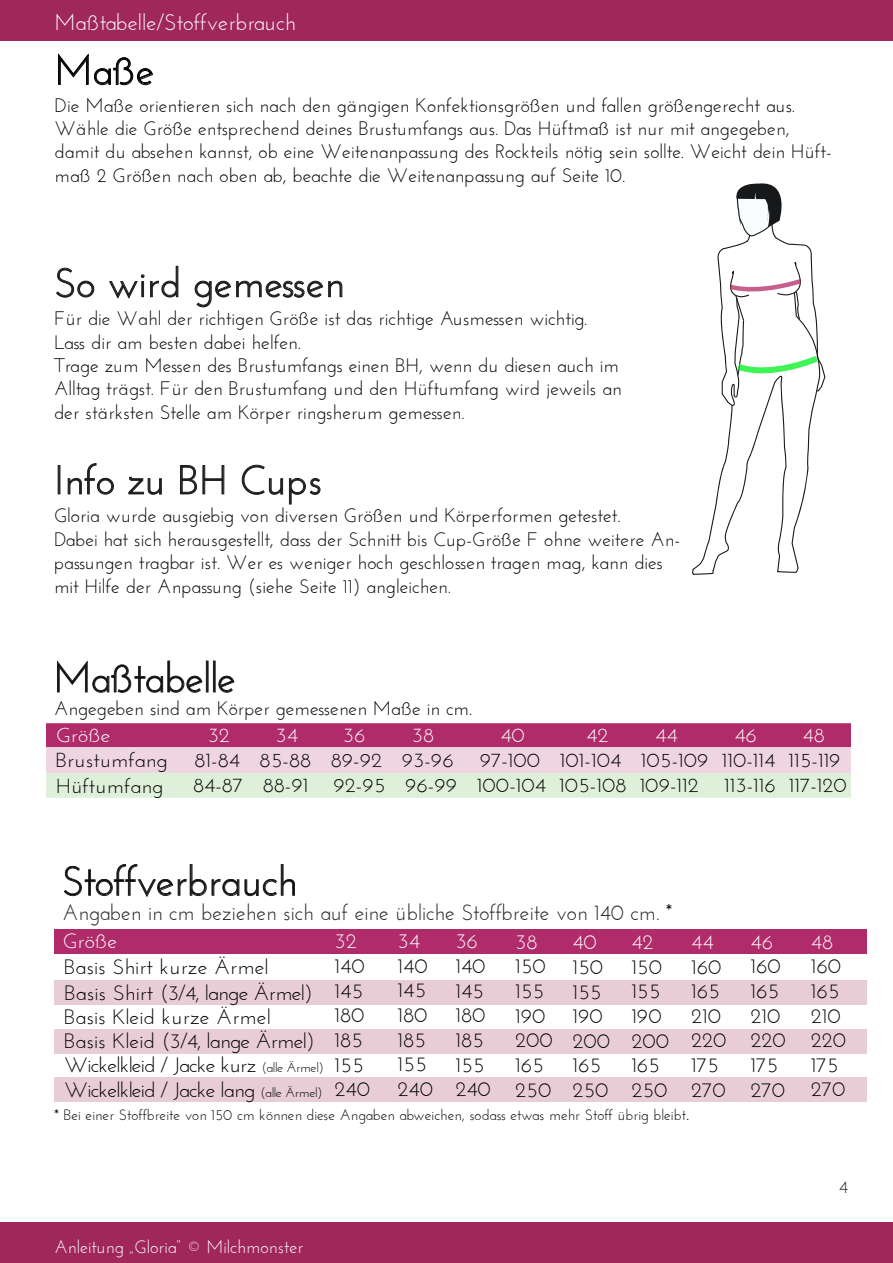
<style>
.page{position:relative;width:893px;height:1263px;background:#fff}
.page>*{position:absolute;margin:0;border:0;box-sizing:border-box;transform-origin:0 0}
.t1{font:41.25px "Josefin Sans";letter-spacing:-.01em;color:#000001}
.t2{font:41.1px "Josefin Sans";letter-spacing:-.01em;color:#000001}
.t3{font:40.5px "Josefin Sans";color:#1d1d1b}
.t4{font:40.5px "Josefin Sans";color:#000}
.t5{font:22.5px "Josefin Sans";color:#fff}
.t6{font:22.2px "Josefin Sans";color:#231f20}
.t7{font:22.05px "Josefin Sans";color:#231f20}
.t8{font:20.85px/24.6px "Josefin Sans";color:#000001;scale:1.05 1}
.t9{font:20.85px/24.2px "Josefin Sans";letter-spacing:-.035em;color:#000001;scale:1.05 1}
.t10{font:20.85px "Josefin Sans";color:#fff;scale:1.05 1}
.t11{font:20.25px/25.3px "Josefin Sans";color:#000001;scale:1.07 1}
.t12{font:20.25px "Josefin Sans";color:#fff;scale:1.07 1}
.t13{font:19.5px/23.4px "Josefin Sans";color:#000001}
.t14{font:18px "Josefin Sans";color:#fff}
.t15{font:18px "Josefin Sans";color:#231f20}
.t16{font:15px "Josefin Sans";color:#000001}
.s1{font-size:13.2px}
.s2{font-size:19.5px}
</style>
<div class="page">
<div style="left:0;top:1222px;width:893px;height:41px;background:#a0275c"></div>
<div style="left:0;top:0;width:893px;height:40px;background:#a0275c"></div>
<svg style="left:58px;top:53px;width:95px;height:32px"></svg>
<svg style="left:692px;top:183px;width:133px;height:392px"></svg>
<svg style="left:57px;top:660px;width:146px;height:33px"></svg>
<div style="left:206px;top:661px;width:2px;height:31px;border:1px solid #231f20"></div>
<div style="left:213px;top:661px;width:2px;height:31px;border:1px solid #231f20"></div>
<svg style="left:218px;top:675px;width:17px;height:18px"></svg>
<svg style="left:46px;top:723px;width:804px;height:75px;background:#d5a7b8"></svg>
<svg style="left:56px;top:267px;width:39px;height:31px"></svg>
<svg style="left:109px;top:266px;width:70px;height:33px"></svg>
<svg style="left:194px;top:280px;width:149px;height:28px"></svg>
<svg style="left:67px;top:463px;width:47px;height:32px"></svg>
<svg style="left:128px;top:476px;width:34px;height:19px"></svg>
<svg style="left:180px;top:465px;width:45px;height:30px"></svg>
<svg style="left:241px;top:464px;width:42px;height:31px"></svg>
<svg style="left:289px;top:478px;width:32px;height:27px"></svg>
<svg style="left:63px;top:864px;width:232px;height:34px"></svg>
<div style="left:54px;top:1077px;width:813px;height:25px;background:#e9cdd6"></div>
<div style="left:54px;top:1029px;width:813px;height:24px;background:#e9cdd6"></div>
<div style="left:54px;top:980px;width:813px;height:24px;background:#e9cdd6"></div>
<div style="left:54px;top:929px;width:813px;height:24px;background:#b02b69"></div>
<p class="t5" style="left:55px;top:13px;width:243px">Maßtabelle/Stoffverbrauch</p>
<h3 class="t4" style="left:55px;top:54px;width:101px">Maße</h3>
<p class="t13" style="left:55px;top:95px;width:779px">Die Maße orientieren sich nach den gängigen Konfektionsgrößen und fallen größengerecht aus.<br>Wähle die Größe entsprechend deines Brustumfangs aus. Das Hüftmaß ist nur mit angegeben, damit du absehen kannst, ob eine Weitenanpassung des Rockteils nötig sein sollte. Weicht dein Hüft&shy;maß 2 Größen nach oben ab, beachte die Weitenanpassung auf Seite 10.</p>
<h3 class="t3" style="left:54px;top:266px;width:292px">So wird gemessen</h3>
<p class="t13" style="left:54px;top:309px;width:569px">Für die Wahl der richtigen Größe ist das richtige Ausmessen wichtig.<br>Lass dir am besten dabei helfen.<br>Trage zum Messen des Brustumfangs einen BH, wenn du diesen auch im Alltag trägst. Für den Brustumfang und den Hüftumfang wird jeweils an der stärksten Stelle am Körper ringsherum gemessen.</p>
<h3 class="t3" style="left:54px;top:463px;width:270px">Info zu BH Cups</h3>
<p class="t13" style="left:54px;top:506px;width:628px">Gloria wurde ausgiebig von diversen Größen und Körperformen getestet.<br>Dabei hat sich herausgestellt, dass der Schnitt bis Cup-Größe F ohne weitere An&shy;passungen tragbar ist. Wer es weniger hoch geschlossen tragen mag, kann dies mit Hilfe der Anpassung (siehe Seite 11) angleichen.</p>
<h1 class="t1" style="left:53px;top:661px;width:184px">Maßtabelle</h1>
<p class="t12" style="left:208px;top:727px;width:22px">32</p>
<p class="t12" style="left:276px;top:727px;width:22px">34</p>
<p class="t12" style="left:343px;top:727px;width:23px">36</p>
<p class="t12" style="left:412px;top:727px;width:22px">38</p>
<p class="t12" style="left:500px;top:727px;width:24px">40</p>
<p class="t12" style="left:586px;top:727px;width:22px">42</p>
<p class="t12" style="left:655px;top:727px;width:22px">44</p>
<p class="t12" style="left:734px;top:727px;width:23px">46</p>
<p class="t12" style="left:803px;top:727px;width:22px">48</p>
<p class="t11" style="left:56px;top:776px;width:102px">Hüftumfang</p>
<p class="t6" style="left:55px;top:697px;width:491px">angegeben sind die am Körper gemessenen Maße in cm</p>
<p class="t12" style="left:56px;top:726px;width:52px">Größe</p>
<p class="t13" style="left:54px;top:699px;width:420px">Angegeben sind am Körper gemessenen Maße in cm.</p>
<p class="t11" style="left:55px;top:749px;width:107px">Brustumfang</p>
<p class="t11" style="left:194px;top:749px;width:244px">81-84 85-88 89-92 93-96</p>
<p class="t11" style="left:193px;top:749px;width:607px;text-indent:287px">97-100 101-104 105-109 110-114 115-119<br>84-87 88-91 92-95 96-99 100-104 105-108 109-112</p>
<p class="t11" style="left:724px;top:775px;width:116px">113-116 117-120</p>
<h2 class="t2" style="left:62px;top:864px;width:237px">Stoffverbrauch</h2>
<p class="t7" style="left:63px;top:903px;width:598px">Angaben in cm beziehen sich auf eine übliche Stoffbreite von 140 cm.</p>
<p class="t13" style="left:666px;top:902px;width:8px">*</p>
<p class="t10" style="left:63px;top:932px;width:54px">Größe</p>
<p class="t10" style="left:398px;top:932px;width:23px">34</p>
<p class="t8" style="left:398px;top:955px;width:35px">140<br>145<br>180<br>185<br>155<br>240</p>
<p class="t10" style="left:335px;top:933px;width:23px">32</p>
<p class="t8" style="left:335px;top:955px;width:35px">140<br>145<br>180<br>185<br>155<br>240</p>
<p class="t10" style="left:455px;top:933px;width:23px">36</p>
<p class="t8" style="left:455px;top:955px;width:35px">140<br>145<br>180<br>185<br>155<br>240</p>
<p class="t10" style="left:811px;top:933px;width:23px">48</p>
<p class="t8" style="left:811px;top:956px;width:35px">160<br>165<br>210<br>220<br>175</p>
<p class="t10" style="left:750px;top:933px;width:23px">46</p>
<p class="t8" style="left:750px;top:956px;width:35px">160<br>165<br>210<br>220<br>175<br>270</p>
<p class="t10" style="left:515px;top:933px;width:23px">38</p>
<p class="t8" style="left:515px;top:956px;width:38px">150<br>155<br>190<br>200<br>165<br>250</p>
<p class="t10" style="left:691px;top:933px;width:23px">44</p>
<p class="t8" style="left:691px;top:956px;width:35px">160<br>165<br>210<br>220<br>175<br>270</p>
<p class="t10" style="left:631px;top:933px;width:23px">42</p>
<p class="t8" style="left:631px;top:956px;width:38px">150<br>155<br>190<br>200<br>165<br>250</p>
<p class="t10" style="left:572px;top:934px;width:25px">40</p>
<p class="t8" style="left:572px;top:956px;width:38px">150<br>155<br>190<br>200<br>165<br>250</p>
<p class="t8" style="left:64px;top:956px;width:197px">Basis Shirt kurze Ärmel</p>
<p class="t9" style="left:64px;top:983px;width:249px">Basis Shirt (3/4, lange Ärmel)<br>Basis Kleid kurze Ärmel<br>Basis Kleid (3/4, lange Ärmel)<br>Wickelkleid / Jacke kurz <span class="s1">(alle Ärmel)</span></p>
<p class="t9" style="left:64px;top:1080px;width:248px">Wickelkleid / Jacke lang <span class="s1">(alle Ärmel)</span></p>
<p class="t8" style="left:811px;top:1079px;width:35px">270</p>
<p class="t16" style="left:54px;top:1109px;width:637px">* Bei einer Stoffbreite von 150 cm können diese Angaben abweichen, sodass etwas mehr Stoff übrig bleibt<span class="s2">.</span></p>
<p class="t14" style="left:55px;top:1239px;width:250px">Anleitung „Gloria“ © Milchmonster</p>
<p class="t15" style="left:839px;top:1179px;width:11px">4</p>
</div>
